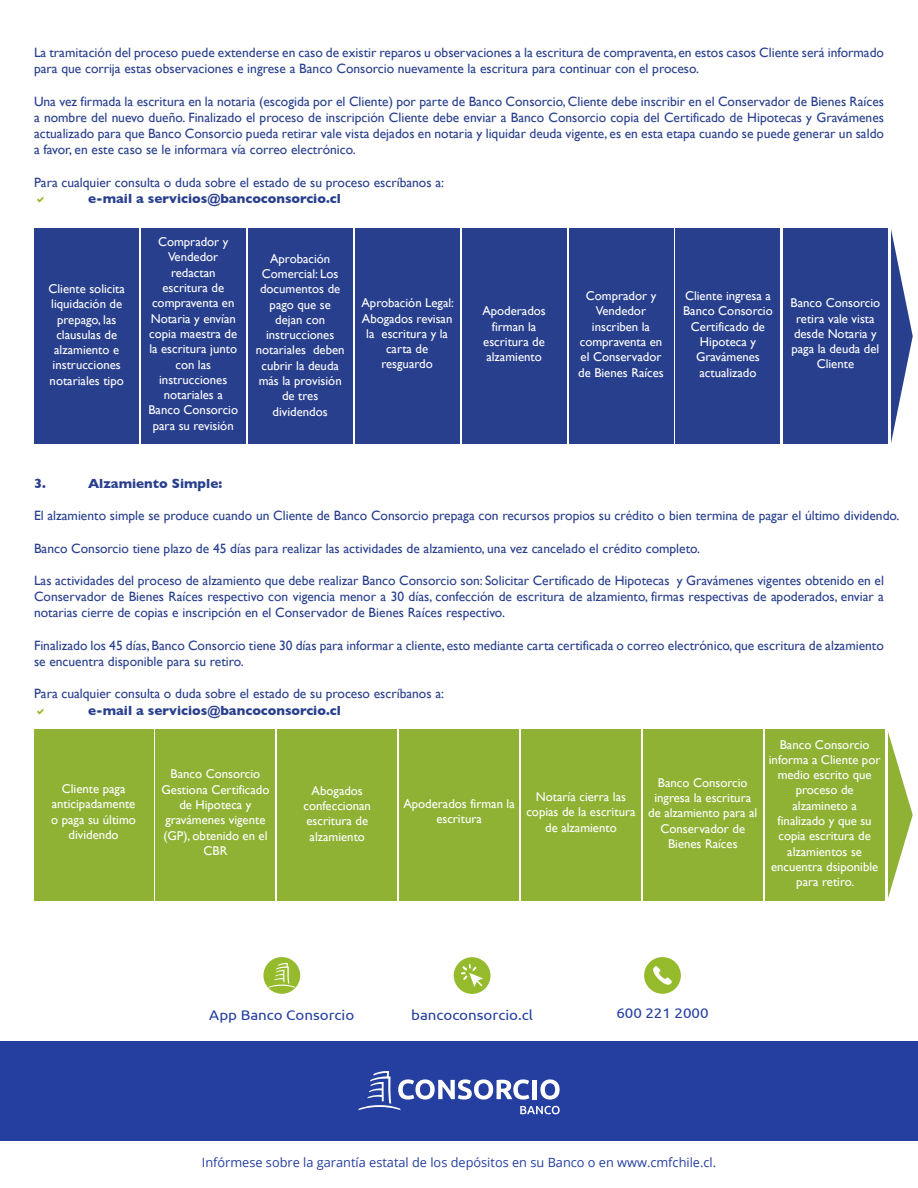
<style>
.page{position:relative;width:918px;height:1188px;background:#fff}
.page>*{position:absolute;margin:0;border:0;box-sizing:border-box;transform-origin:0 0}
.t1{font:13.95px "Ubuntu";color:#243fa0;scale:1.08 1}
.t2{font:13.5px/16.2px "Gill Sans";color:#283f8e}
.t3{font:700 13.5px "Gill Sans";color:#283f8e}
.t4{font:12.75px/15.3px "Gill Sans";color:#fff;text-align:center}
.t5{font:12.75px "Open Sans";color:#243fa0}
</style>
<div class="page">
<div style="left:783px;top:228px;width:105px;height:216px;background:#283f8e"></div>
<div style="left:765px;top:729px;width:119px;height:172px;background:#8fb235"></div>
<div style="left:643px;top:729px;width:119px;height:172px;background:#8fb235"></div>
<div style="left:521px;top:729px;width:120px;height:172px;background:#8fb235"></div>
<div style="left:400px;top:729px;width:119px;height:172px;background:#8fb235"></div>
<div style="left:278px;top:729px;width:119px;height:172px;background:#8fb235"></div>
<div style="left:156px;top:729px;width:119px;height:172px;background:#8fb235"></div>
<div style="left:34px;top:729px;width:119px;height:172px;background:#8fb235"></div>
<svg style="left:888px;top:732px;width:25px;height:166px"></svg>
<div style="left:676px;top:228px;width:104px;height:216px;background:#283f8e"></div>
<div style="left:569px;top:228px;width:104px;height:216px;background:#283f8e"></div>
<div style="left:462px;top:228px;width:104px;height:216px;background:#283f8e"></div>
<div style="left:355px;top:228px;width:104px;height:216px;background:#283f8e"></div>
<div style="left:248px;top:228px;width:104px;height:216px;background:#283f8e"></div>
<div style="left:141px;top:228px;width:105px;height:216px;background:#283f8e"></div>
<div style="left:34px;top:228px;width:105px;height:216px;background:#283f8e"></div>
<svg style="left:891px;top:229px;width:22px;height:214px"></svg>
<div style="left:0;top:1041px;width:918px;height:99px;background:#243fa0"></div>
<svg style="left:358px;top:1071px;width:202px;height:43px"></svg>
<div style="left:263px;top:957px;width:37px;height:37px;background:#95bb2c;border-radius:50%"></div>
<div style="left:454px;top:957px;width:36px;height:37px;background:#95bb2c;border-radius:50%"></div>
<div style="left:644px;top:957px;width:37px;height:37px;background:#95bb2c;border-radius:50%"></div>
<svg style="left:653px;top:966px;width:19px;height:19px"></svg>
<svg style="left:268px;top:963px;width:27px;height:25px"></svg>
<svg style="left:461px;top:964px;width:22px;height:23px"></svg>
<p class="t2" style="left:34px;top:44px;width:852px">La tramitación del proceso puede extenderse en caso de existir reparos u observaciones a la escritura de compraventa, en estos casos Cliente será informado para que corrija estas observaciones e ingrese a Banco Consorcio nuevamente la escritura para continuar con el proceso.</p>
<p class="t2" style="left:34px;top:93px;width:852px;text-align:justify">Una vez firmada la escritura en la notaria (escogida por el Cliente) por parte de Banco Consorcio, Cliente debe inscribir en el Conservador de Bienes Raíces a nombre del nuevo dueño. Finalizado el proceso de inscripción Cliente debe enviar a Banco Consorcio copia del Certificado de Hipotecas y Gravámenes actualizado para que Banco Consorcio pueda retirar vale vista dejados en notaria y liquidar deuda vigente, es en esta etapa cuando se puede generar un saldo a favor, en este caso se le informara vía correo electrónico.</p>
<p class="t2" style="left:34px;top:174px;width:412px">Para cualquier consulta o duda sobre el estado de su proceso escríbanos a:</p>
<p class="t3" style="left:88px;top:190px;width:254px">e-mail a servicios@bancoconsorcio.cl</p>
<p class="t4" style="left:48px;top:281px;width:78px">Cliente solicita liquidación de prepago, las clausulas de alzamiento e instrucciones notariales tipo</p>
<p class="t4" style="left:148px;top:234px;width:91px">Comprador y<br>Vendedor redactan escritura de compraventa en<br>Notaria y envían copia maestra de la escritura junto con las instrucciones notariales a<br>Banco Consorcio para su revisión</p>
<p class="t4" style="left:256px;top:251px;width:90px">Aprobación<br>Comercial: Los documentos de pago que se dejan con instrucciones notariales deben cubrir la deuda más la provisión de tres dividendos</p>
<p class="t4" style="left:361px;top:295px;width:94px">Aprobación Legal:<br>Abogados revisan la escritura y la carta de resguardo</p>
<p class="t4" style="left:482px;top:303px;width:65px">Apoderados firman la escritura de alzamiento</p>
<p class="t4" style="left:578px;top:288px;width:87px">Comprador y<br>Vendedor inscriben la compraventa en el Conservador de Bienes Raíces</p>
<p class="t4" style="left:683px;top:288px;width:91px">Cliente ingresa a<br>Banco Consorcio<br>Certificado de<br>Hipoteca y<br>Gravámenes actualizado</p>
<p class="t4" style="left:791px;top:295px;width:91px">Banco Consorcio retira vale vista desde Notaria y paga la deuda del<br>Cliente</p>
<p class="t3" style="left:34px;top:475px;width:13px">3.</p>
<p class="t3" style="left:88px;top:475px;width:136px">Alzamiento Simple:</p>
<p class="t2" style="left:34px;top:507px;width:867px">El alzamiento simple se produce cuando un Cliente de Banco Consorcio prepaga con recursos propios su crédito o bien termina de pagar el último dividendo.</p>
<p class="t2" style="left:34px;top:540px;width:668px">Banco Consorcio tiene plazo de 45 días para realizar las actividades de alzamiento, una vez cancelado el crédito completo.</p>
<p class="t2" style="left:34px;top:572px;width:852px;text-align:justify">Las actividades del proceso de alzamiento que debe realizar Banco Consorcio son: Solicitar Certificado de Hipotecas y Gravámenes vigentes obtenido en el Conservador de Bienes Raíces respectivo con vigencia menor a 30 días, confección de escritura de alzamiento, firmas respectivas de apoderados, enviar a notarias cierre de copias e inscripción en el Conservador de Bienes Raíces respectivo.</p>
<p class="t2" style="left:34px;top:637px;width:851px">Finalizado los 45 días, Banco Consorcio tiene 30 días para informar a cliente, esto mediante carta certificada o correo electrónico, que escritura de alzamiento se encuentra disponible para su retiro.</p>
<p class="t2" style="left:34px;top:686px;width:412px">Para cualquier consulta o duda sobre el estado de su proceso escríbanos a:</p>
<p class="t3" style="left:88px;top:702px;width:254px">e-mail a servicios@bancoconsorcio.cl</p>
<p class="t4" style="left:51px;top:781px;width:86px">Cliente paga anticipadamente o paga su último dividendo</p>
<p class="t4" style="left:161px;top:766px;width:109px">Banco Consorcio<br>Gestiona Certificado de Hipoteca y gravámenes vigente (GP), obtenido en el<br>CBR</p>
<p class="t4" style="left:304px;top:783px;width:69px">Abogados confeccionan escritura de alzamiento</p>
<p class="t4" style="left:403px;top:796px;width:113px">Apoderados firman la escritura</p>
<p class="t4" style="left:526px;top:789px;width:111px">Notaría cierra las copias de la escritura de alzamiento</p>
<p class="t4" style="left:648px;top:775px;width:111px">Banco Consorcio ingresa la escritura de alzamiento para al<br>Conservador de<br>Bienes Raíces</p>
<p class="t4" style="left:769px;top:737px;width:113px">Banco Consorcio informa a Cliente por medio escrito que proceso de alzamineto a finalizado y que su copia escritura de alzamientos se encuentra dsiponible para retiro.</p>
<p class="t1" style="left:209px;top:1006px;width:136px">App Banco Consorcio</p>
<p class="t1" style="left:411px;top:1006px;width:114px">bancoconsorcio.cl</p>
<p class="t1" style="left:616px;top:1005px;width:87px">600 221 2000</p>
<p class="t5" style="left:202px;top:1153px;width:516px">Infórmese sobre la garantía estatal de los depósitos en su Banco o en www.cmfchile.cl.</p>
</div>
